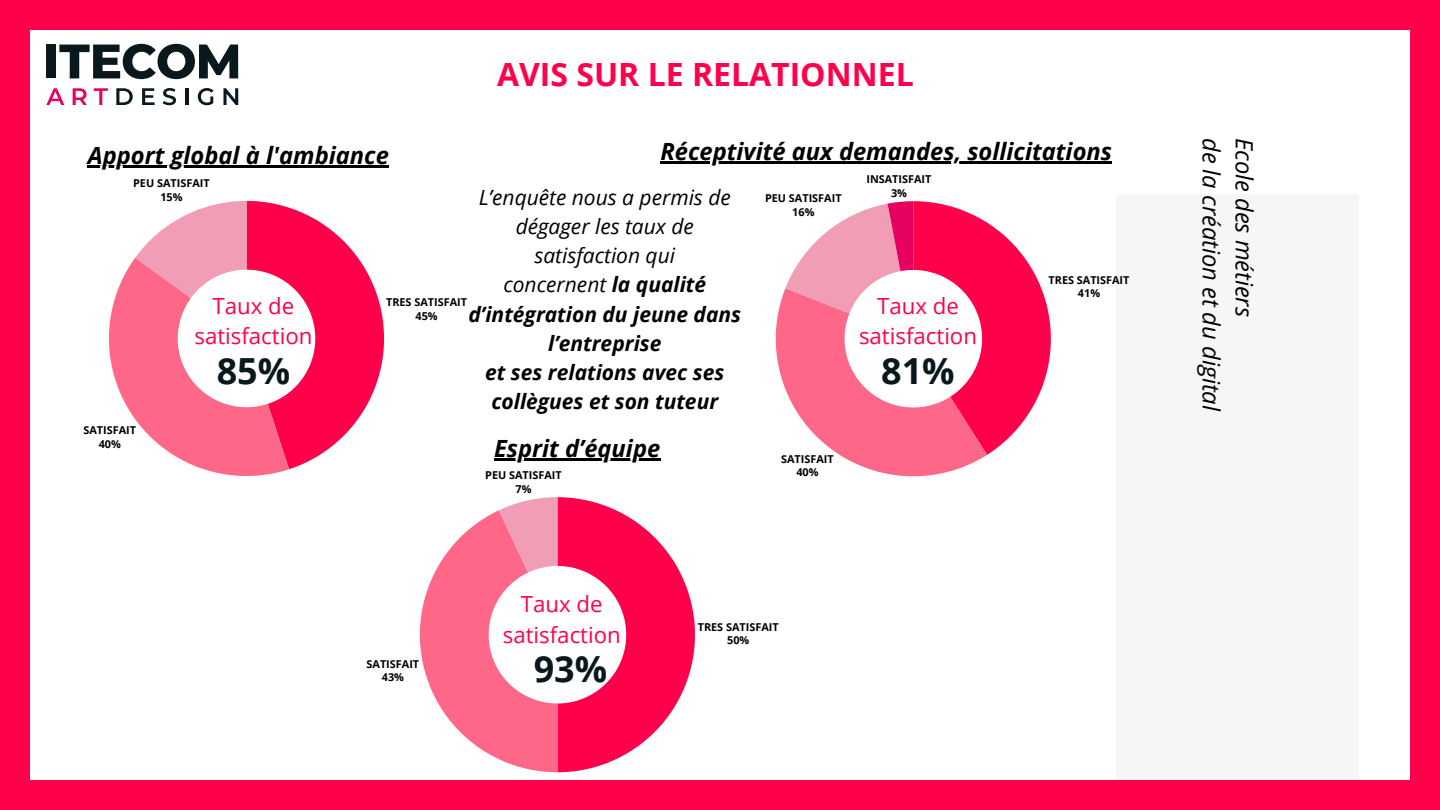
<style>
.page{position:relative;width:1440px;height:810px;background:#fff}
.page>*{position:absolute;margin:0;border:0;box-sizing:border-box;transform-origin:0 0}
.t1{font:700 36px "Open Sans";color:#09181c}
.t2{font:700 32px "Open Sans";color:#ff004b}
.t3{font:italic 700 23.7px "Open Sans";color:#000}
.t4{font:italic 23.7px/33px "Open Sans";color:#000}
.t5{font:22.2px/30.8px "Open Sans";color:#ff004b;text-align:center}
.t6{font:italic 700 21px/29.2px "Open Sans";color:#000;text-align:center}
.t7{font:italic 21px/29.2px "Open Sans";color:#000;text-align:center}
.t8{font:700 10.9px/13.5px "Open Sans";color:#000;text-align:center}
.s1{font-weight:400}
</style>
<div class="page">
<div style="left:0;top:0;width:1440px;height:30px;background:#ff004b"></div>
<div style="left:1116px;top:195px;width:243px;height:615px;background:#f6f6f6"></div>
<div style="left:0;top:780px;width:1440px;height:30px;background:#ff004b"></div>
<div style="left:0;top:0;width:30px;height:780px;background:#ff004b"></div>
<div style="left:1410px;top:0;width:30px;height:780px;background:#ff004b"></div>
<div style="left:46px;top:45px;width:10px;height:33px;background:#09181c"></div>
<svg style="left:59px;top:44px;width:179px;height:35px"></svg>
<svg style="left:46px;top:88px;width:18px;height:17px"></svg>
<svg style="left:73px;top:88px;width:14px;height:17px"></svg>
<svg style="left:94px;top:88px;width:14px;height:17px"></svg>
<svg style="left:116px;top:88px;width:17px;height:17px"></svg>
<svg style="left:142px;top:88px;width:13px;height:17px"></svg>
<svg style="left:163px;top:88px;width:13px;height:17px"></svg>
<hr style="left:185px;top:88px;width:3px;height:17px;background:#09181c">
<svg style="left:198px;top:88px;width:15px;height:17px"></svg>
<svg style="left:223px;top:88px;width:15px;height:17px"></svg>
<svg style="left:109px;top:201px;width:275px;height:275px"></svg>
<hr style="left:494px;top:458px;width:166px;height:2px;background:#000">
<hr style="left:88px;top:166px;width:301px;height:2px;background:#000">
<hr style="left:660px;top:161px;width:452px;height:3px;background:#000">
<svg style="left:776px;top:201px;width:275px;height:275px"></svg>
<svg style="left:420px;top:497px;width:275px;height:275px"></svg>
<h2 class="t2" style="left:497px;top:52px;width:418px">AVIS SUR LE RELATIONNEL</h2>
<h4 class="t3" style="left:88px;top:139px;width:303px">Apport global à l'ambiance</h4>
<h1 class="t3" style="left:660px;top:134px;width:453px">Réceptivité aux demandes, sollicitations</h1>
<p class="t8" style="left:133px;top:176px;width:78px">PEU SATISFAIT<br>15%</p>
<p class="t8" style="left:83px;top:423px;width:54px">SATISFAIT<br>40%</p>
<h3 class="t5" style="left:194px;top:290px;width:119px">Taux de satisfaction</h3>
<h4 class="t1" style="left:217px;top:345px;width:75px">85%</h4>
<p class="t7" style="left:479px;top:182px;width:254px">L’enquête nous a permis de dégager les taux de satisfaction qui</p>
<h3 class="t6" style="left:468px;top:270px;width:274px"><span class="s1">concernent</span> la qualité d’intégration du jeune dans l’entreprise</h3>
<h4 class="t6" style="left:485px;top:357px;width:241px;text-align:left">et ses relations avec ses collègues et son tuteur</h4>
<p class="t8" style="left:386px;top:295px;width:83px">TRES SATISFAIT<br>45%</p>
<h3 class="t3" style="left:494px;top:431px;width:168px">Esprit d’équipe</h3>
<p class="t8" style="left:485px;top:468px;width:78px">PEU SATISFAIT<br>7%</p>
<p class="t8" style="left:765px;top:191px;width:78px">PEU SATISFAIT<br>16%</p>
<p class="t8" style="left:866px;top:172px;width:67px">INSATISFAIT<br>3%</p>
<h4 class="t5" style="left:859px;top:290px;width:119px">Taux de satisfaction</h4>
<h1 class="t1" style="left:881px;top:345px;width:75px">81%</h1>
<p class="t8" style="left:781px;top:452px;width:54px">SATISFAIT<br>40%</p>
<p class="t8" style="left:367px;top:657px;width:54px">SATISFAIT<br>43%</p>
<p class="t5" style="left:503px;top:588px;width:119px">Taux de satisfaction</p>
<p class="t1" style="left:534px;top:644px;width:75px">93%</p>
<p class="t8" style="left:698px;top:620px;width:83px">TRES SATISFAIT<br>50%</p>
<p class="t8" style="left:1049px;top:273px;width:83px">TRES SATISFAIT<br>41%</p>
<p class="t4" style="left:1262px;top:138px;width:275px;rotate:90deg">Ecole des métiers<br>de la création et du digital</p>
</div>
